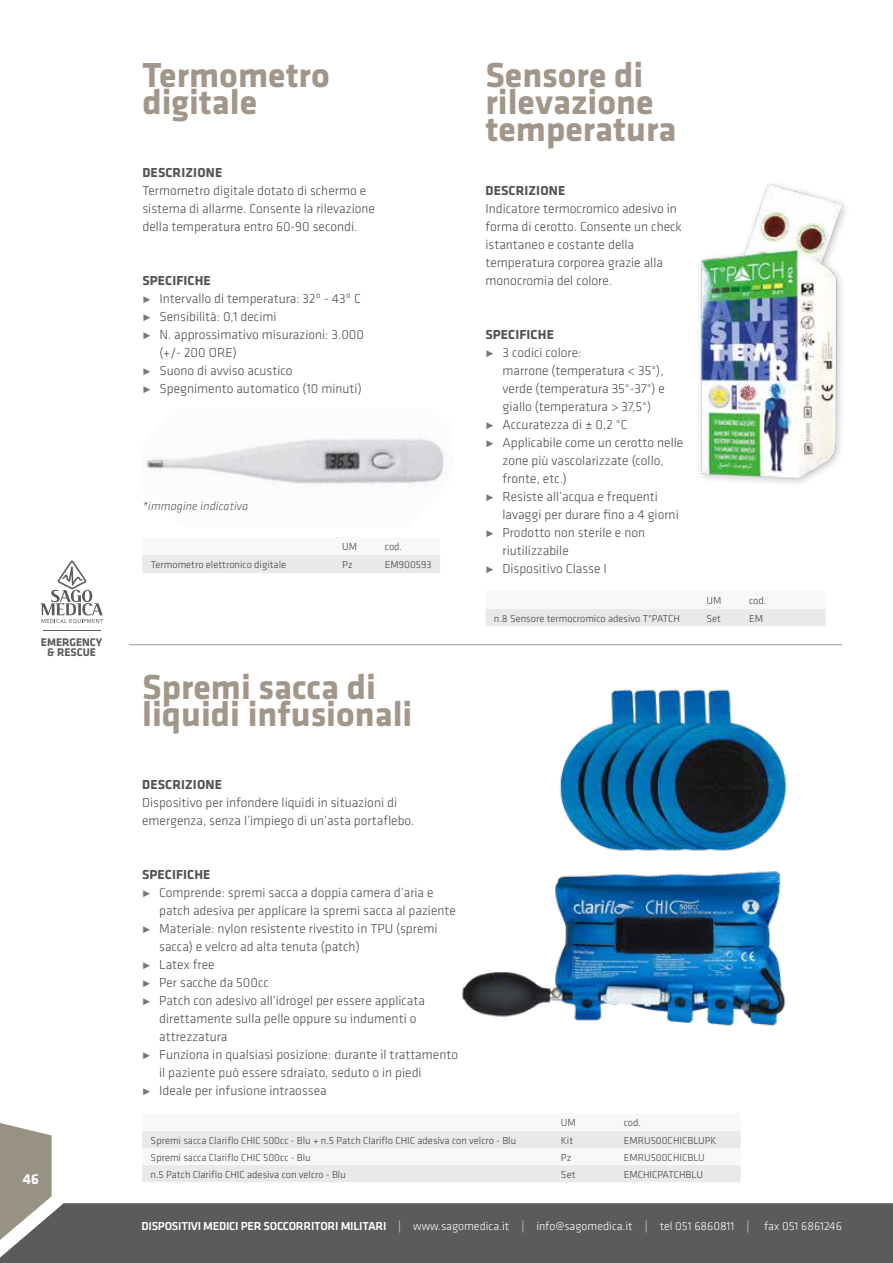
<style>
.page{position:relative;width:893px;height:1263px;background:#fff}
.page>*{position:absolute;margin:0;border:0;box-sizing:border-box;transform-origin:0 0}
.t1{font:700 36px/27px "Klavika";color:#a19689}
.t2{font:700 15px "Klavika";color:#fff}
.t3{font:300 13.5px/18px "Klavika";color:#4b4b4d}
.t4{font:700 13.5px "Klavika";letter-spacing:.01em;color:#535355}
.t5{font:300 12px "Klavika";color:#fff}
.t6{font:italic 300 12px "Klavika";letter-spacing:.01em;color:#535355}
.t7{font:700 11.55px/9.8px "Klavika";color:#5a5b5d;text-align:center}
.t8{font:300 10.5px "Klavika";color:#3e3d40}
.s1{color:#767779}
.s2{font-weight:500}
</style>
<div class="page">
<hr style="left:129px;top:644px;width:713px;height:1px;background:#a19689">
<img style="left:146px;top:438px;width:299px;height:47px">
<div style="left:142px;top:555px;width:298px;height:18px;background:#e9e9ea"></div>
<svg style="left:142px;top:1131px;width:599px;height:51px"></svg>
<img style="left:560px;top:689px;width:227px;height:162px">
<img style="left:462px;top:871px;width:324px;height:155px">
<div style="left:485px;top:609px;width:341px;height:17px;background:#e9e9ea"></div>
<img style="left:700px;top:184px;width:146px;height:299px">
<div style="left:0;top:1203px;width:893px;height:60px;background:#5a5b5d"></div>
<svg style="left:0;top:1123px;width:52px;height:127px"></svg>
<svg style="left:40px;top:560px;width:63px;height:63px"></svg>
<hr style="left:43px;top:630px;width:57px;height:1px;background:#5a5b5d">
<p class="t7" style="left:41px;top:638px;width:63px">EMERGENCY &amp; RESCUE</p>
<p class="t2" style="left:23px;top:1171px;width:18px">46</p>
<h1 class="t1" style="left:142px;top:62px;width:189px">Termometro digitale</h1>
<p class="t4" style="left:142px;top:165px;width:81px">DESCRIZIONE</p>
<p class="t3" style="left:142px;top:182px;width:234px">Termometro digitale dotato di schermo e sistema di allarme. Consente la rilevazione della temperatura entro 60-90 secondi.</p>
<p class="t4" style="left:142px;top:273px;width:70px">SPECIFICHE</p>
<p class="t3" style="left:142px;top:290px;width:220px"><span class="s1">˭</span> Intervallo di temperatura: 32º - 43º C</p>
<p class="t3" style="left:142px;top:308px;width:136px"><span class="s1">˭</span> Sensibilità: 0,1 decimi</p>
<p class="t3" style="left:142px;top:326px;width:223px"><span class="s1">˭</span> N. approssimativo misurazioni: 3.000</p>
<p class="t3" style="left:159px;top:344px;width:79px">(+/- 200 ORE)</p>
<p class="t3" style="left:142px;top:362px;width:152px"><span class="s1">˭</span> Suono di avviso acustico</p>
<p class="t3" style="left:142px;top:380px;width:221px"><span class="s1">˭</span> Spegnimento automatico (10 minuti)</p>
<p class="t6" style="left:142px;top:500px;width:107px">*immagine indicativa</p>
<p class="t8" style="left:342px;top:541px;width:16px">UM</p>
<p class="t8" style="left:385px;top:541px;width:19px">cod.</p>
<p class="t8" style="left:151px;top:559px;width:137px">Termometro elettronico digitale</p>
<p class="t8" style="left:342px;top:559px;width:12px">Pz</p>
<p class="t8" style="left:385px;top:559px;width:48px">EM900593</p>
<h1 class="t1" style="left:142px;top:674px;width:272px">Spremi sacca di liquidi infusionali</h1>
<p class="t4" style="left:142px;top:777px;width:81px">DESCRIZIONE</p>
<p class="t3" style="left:142px;top:794px;width:274px">Dispositivo per infondere liquidi in situazioni di emergenza, senza l’impiego di un’asta portaflebo.</p>
<p class="t4" style="left:142px;top:867px;width:70px">SPECIFICHE</p>
<p class="t3" style="left:142px;top:884px;width:293px"><span class="s1">˭</span> Comprende: spremi sacca a doppia camera d’aria e</p>
<p class="t3" style="left:159px;top:902px;width:298px">patch adesiva per applicare la spremi sacca al paziente</p>
<p class="t3" style="left:142px;top:920px;width:297px"><span class="s1">˭</span> Materiale: nylon resistente rivestito in TPU (spremi</p>
<p class="t3" style="left:159px;top:938px;width:202px">sacca) e velcro ad alta tenuta (patch)</p>
<p class="t3" style="left:142px;top:956px;width:74px"><span class="s1">˭</span> Latex free</p>
<p class="t3" style="left:142px;top:974px;width:128px"><span class="s1">˭</span> Per sacche da 500cc</p>
<p class="t3" style="left:142px;top:992px;width:284px"><span class="s1">˭</span> Patch con adesivo all’idrogel per essere applicata</p>
<p class="t3" style="left:159px;top:1010px;width:259px">direttamente sulla pelle oppure su indumenti o</p>
<p class="t3" style="left:159px;top:1028px;width:70px">attrezzatura</p>
<p class="t3" style="left:142px;top:1046px;width:317px"><span class="s1">˭</span> Funziona in qualsiasi posizione: durante il trattamento</p>
<p class="t3" style="left:159px;top:1064px;width:264px">il paziente può essere sdraiato, seduto o in piedi</p>
<p class="t3" style="left:142px;top:1082px;width:186px"><span class="s1">˭</span> Ideale per infusione intraossea</p>
<h1 class="t1" style="left:485px;top:62px;width:193px">Sensore di rilevazione temperatura</h1>
<p class="t4" style="left:485px;top:183px;width:81px">DESCRIZIONE</p>
<p class="t3" style="left:485px;top:200px;width:198px">Indicatore termocromico adesivo in forma di cerotto. Consente un check istantaneo e costante della temperatura corporea grazie alla monocromia del colore.</p>
<p class="t4" style="left:485px;top:327px;width:70px">SPECIFICHE</p>
<p class="t3" style="left:485px;top:344px;width:98px"><span class="s1">˭</span> 3 codici colore:</p>
<p class="t3" style="left:502px;top:362px;width:163px">marrone (temperatura &lt; 35°),</p>
<p class="t3" style="left:502px;top:380px;width:164px">verde (temperatura 35°-37°) e</p>
<p class="t3" style="left:502px;top:398px;width:150px">giallo (temperatura &gt; 37,5°)</p>
<p class="t3" style="left:485px;top:416px;width:144px"><span class="s1">˭</span> Accuratezza di ± 0,2 °C</p>
<p class="t3" style="left:485px;top:434px;width:199px"><span class="s1">˭</span> Applicabile come un cerotto nelle</p>
<p class="t3" style="left:502px;top:452px;width:163px">zone più vascolarizzate (collo,</p>
<p class="t3" style="left:502px;top:470px;width:66px">fronte, etc.)</p>
<p class="t3" style="left:485px;top:488px;width:174px"><span class="s1">˭</span> Resiste all’acqua e frequenti</p>
<p class="t3" style="left:502px;top:506px;width:178px">lavaggi per durare fino a 4 giorni</p>
<p class="t3" style="left:485px;top:524px;width:161px"><span class="s1">˭</span> Prodotto non sterile e non</p>
<p class="t3" style="left:502px;top:542px;width:68px">riutilizzabile</p>
<p class="t3" style="left:485px;top:560px;width:123px"><span class="s1">˭</span> Dispositivo Classe I</p>
<p class="t8" style="left:707px;top:595px;width:16px">UM</p>
<p class="t8" style="left:749px;top:595px;width:19px">cod.</p>
<p class="t8" style="left:494px;top:612px;width:188px">n.8 Sensore termocromico adesivo T°PATCH</p>
<p class="t8" style="left:707px;top:612px;width:16px">Set</p>
<p class="t8" style="left:749px;top:612px;width:15px">EM</p>
<p class="t8" style="left:561px;top:1117px;width:16px">UM</p>
<p class="t8" style="left:624px;top:1117px;width:19px">cod.</p>
<p class="t8" style="left:151px;top:1134px;width:367px">Spremi sacca Clariflo CHIC 500cc - Blu + n.5 Patch Clariflo CHIC adesiva con velcro - Blu</p>
<p class="t8" style="left:561px;top:1134px;width:14px">Kit</p>
<p class="t8" style="left:624px;top:1134px;width:94px">EMRU500CHICBLUPK</p>
<p class="t8" style="left:151px;top:1151px;width:162px">Spremi sacca Clariflo CHIC 500cc - Blu</p>
<p class="t8" style="left:561px;top:1151px;width:12px">Pz</p>
<p class="t8" style="left:624px;top:1151px;width:83px">EMRU500CHICBLU</p>
<p class="t8" style="left:151px;top:1168px;width:197px">n.5 Patch Clariflo CHIC adesiva con velcro - Blu</p>
<p class="t8" style="left:561px;top:1168px;width:16px">Set</p>
<p class="t8" style="left:624px;top:1168px;width:81px">EMCHICPATCHBLU</p>
<p class="t5" style="left:142px;top:1220px;width:702px"><span class="s2">DISPOSITIVI MEDICI PER SOCCORRITORI MILITARI</span> | www.sagomedica.it | info@sagomedica.it | tel 051 6860811 | fax 051 6861246</p>
</div>
